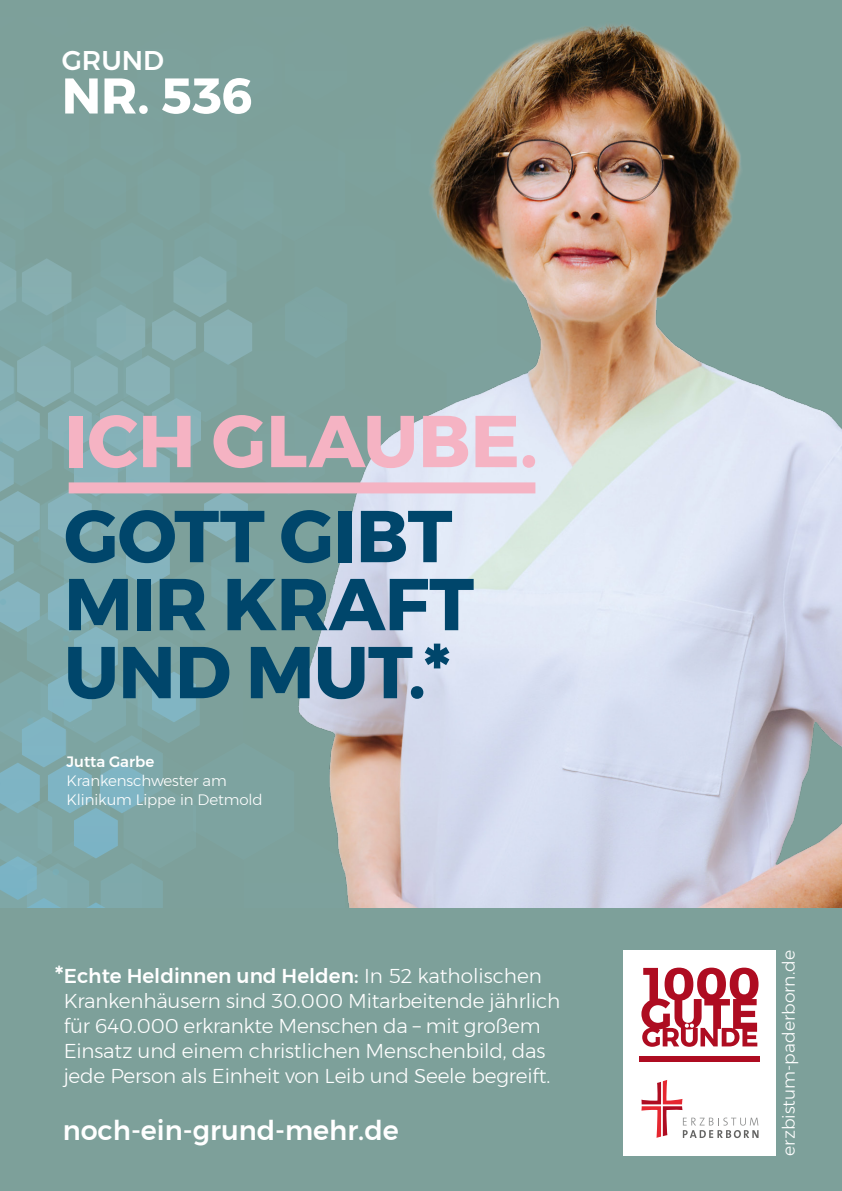
<style>
.page{position:relative;width:842px;height:1191px;background:#fff}
.page>*{position:absolute;margin:0;border:0;box-sizing:border-box;transform-origin:0 0}
.t1{font:700 73.2px/68px "Montserrat";letter-spacing:-.01em;color:#00466b}
.t2{font:700 73.2px "Montserrat";color:#f5b3c3}
.t3{font:700 50px "Montserrat";color:#fff}
.t4{font:500 27px "Montserrat";color:#fff}
.t5{font:300 20px/25px "Montserrat";letter-spacing:-.01em;color:#fff}
.t6{font:300 17.2px "Montserrat";color:#fff}
.t7{font:300 15px/19px "Montserrat";letter-spacing:-.005em;color:#fff}
.t8{font:500 15px "Montserrat";color:#fff}
.s1{font-weight:500;font-size:25px}
.s2{font-weight:500}
</style>
<div class="page">
<div style="left:0;top:907px;width:842px;height:284px;background:#7da09a"></div>
<div style="left:624px;top:950px;width:152px;height:205px;background:#fff"></div>
<svg style="left:641px;top:1080px;width:117px;height:58px"></svg>
<svg style="left:641px;top:967px;width:117px;height:79px"></svg>
<div style="left:640px;top:1055px;width:120px;height:6px;background:#ae0c21"></div>
<svg style="left:0;top:0;width:60px;height:907px;background:#7fa8a9"></svg>
<div style="left:0;top:598px;width:6px;height:7px;background:#7db2be;border-radius:50%"></div>
<img style="left:60px;top:0;width:782px;height:907px">
<div style="left:69px;top:482px;width:466px;height:11px;background:#f5b3c3"></div>
<h3 class="t4" style="left:62px;top:39px;width:104px">GRUND</h3>
<h2 class="t3" style="left:62px;top:56px;width:193px">NR. 536</h2>
<h1 class="t2" style="left:64px;top:382px;width:475px">ICH GLAUBE.</h1>
<h1 class="t1" style="left:64px;top:502px;width:411px">GOTT GIBT<br>MIR KRAFT<br>UND MUT.*</h1>
<p class="t8" style="left:67px;top:749px;width:89px">Jutta Garbe</p>
<p class="t7" style="left:67px;top:770px;width:198px">Krankenschwester am<br>Klinikum Lippe in Detmold</p>
<p class="t5" style="left:64px;top:963px;width:498px;text-indent:-9px"><span class="s1">*</span><span class="s2">Echte Heldinnen und Helden:</span> In 52 katholischen Krankenhäusern sind 30.000 Mitarbeitende jährlich für 640.000 erkrankte Menschen da – mit großem Einsatz und einem christlichen Menschenbild, das jede Person als Einheit von Leib und Seele begreift.</p>
<h3 class="t4" style="left:63px;top:1109px;width:338px">noch-ein-grund-mehr.de</h3>
<p class="t6" style="left:776px;top:1155px;width:207px;rotate:-90deg">erzbistum-paderborn.de</p>
</div>
